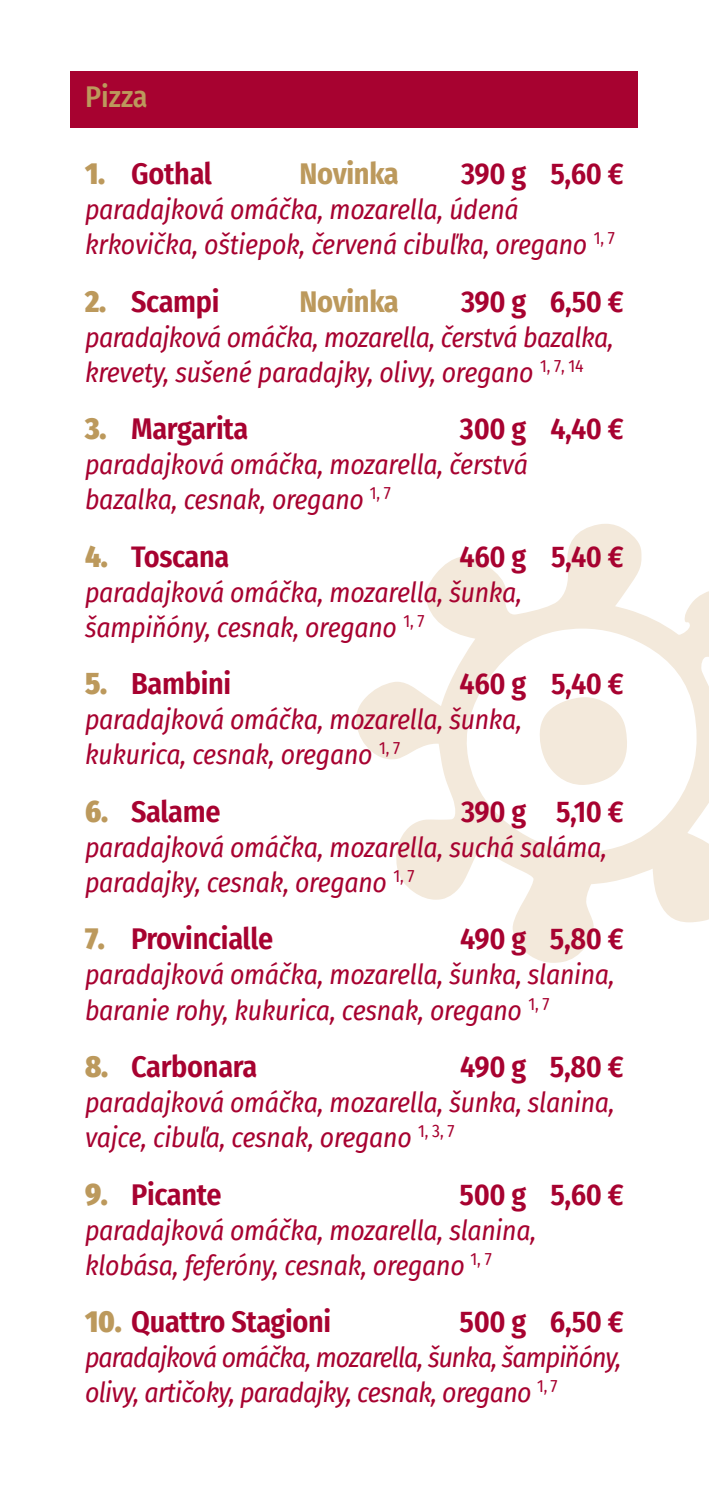
<style>
.page{position:relative;width:709px;height:1489px;background:#fff}
.page>*{position:absolute;margin:0;border:0;box-sizing:border-box;transform-origin:0 0}
.t1{font:600 30px "Fira Sans Condensed";letter-spacing:-.01em;color:#a70230}
.t2{font:700 30px "Fira Sans Condensed";letter-spacing:-.01em;color:#bc995c}
.t3{font:500 30px "Fira Sans Condensed";color:#bc995c}
.t4{font:italic 27.5px/35px "Fira Sans Condensed";letter-spacing:-.01em;color:#a70230}
.t5{font:italic 27.5px/35px "Fira Sans Condensed";letter-spacing:-.035em;color:#a70230}
.s1{font-weight:900;color:#bc995c}
</style>
<div class="page">
<svg style="left:356px;top:524px;width:353px;height:438px"></svg>
<div style="left:71px;top:71px;width:567px;height:57px;background:#a70230"></div>
<p class="t3" style="left:85px;top:73px;width:64px">Pizza</p>
<p class="t1" style="left:85px;top:149px;width:128px"><span class="s1">1.</span> Gothal</p>
<p class="t2" style="left:299px;top:148px;width:101px">Novinka</p>
<p class="t1" style="left:461px;top:149px;width:164px">390 g 5,60 €</p>
<p class="t4" style="left:85px;top:191px;width:531px">paradajková omáčka, mozarella, údená krkovička, oštiepok, červená cibuľka, oregano <sup>1,</sup> <sup>7</sup></p>
<p class="t1" style="left:85px;top:276px;width:136px"><span class="s1">2.</span> Scampi</p>
<p class="t2" style="left:299px;top:276px;width:101px">Novinka</p>
<p class="t1" style="left:461px;top:276px;width:164px">390 g 6,50 €</p>
<p class="t4" style="left:85px;top:319px;width:530px">paradajková omáčka, mozarella, čerstvá bazalka, krevety, sušené paradajky, olivy, oregano <sup>1,</sup> <sup>7,</sup> <sup>14</sup></p>
<p class="t1" style="left:85px;top:404px;width:165px"><span class="s1">3.</span> Margarita</p>
<p class="t1" style="left:460px;top:404px;width:165px">300 g 4,40 €</p>
<p class="t4" style="left:85px;top:446px;width:444px">paradajková omáčka, mozarella, čerstvá bazalka, cesnak, oregano <sup>1,</sup> <sup>7</sup></p>
<p class="t1" style="left:85px;top:531px;width:146px"><span class="s1">4.</span> Toscana</p>
<p class="t1" style="left:459px;top:531px;width:166px">460 g 5,40 €</p>
<p class="t4" style="left:85px;top:574px;width:438px">paradajková omáčka, mozarella, šunka, šampiňóny, cesnak, oregano <sup>1,</sup> <sup>7</sup></p>
<p class="t1" style="left:85px;top:659px;width:148px"><span class="s1">5.</span> Bambini</p>
<p class="t1" style="left:459px;top:659px;width:166px">460 g 5,40 €</p>
<p class="t4" style="left:85px;top:701px;width:438px">paradajková omáčka, mozarella, šunka, kukurica, cesnak, oregano <sup>1,</sup> <sup>7</sup></p>
<p class="t1" style="left:85px;top:786px;width:137px"><span class="s1">6.</span> Salame</p>
<p class="t1" style="left:461px;top:786px;width:164px">390 g 5,10 €</p>
<p class="t4" style="left:85px;top:829px;width:523px">paradajková omáčka, mozarella, suchá saláma, paradajky, cesnak, oregano <sup>1,</sup> <sup>7</sup></p>
<p class="t1" style="left:85px;top:914px;width:190px"><span class="s1">7.</span> Provincialle</p>
<p class="t1" style="left:460px;top:914px;width:165px">490 g 5,80 €</p>
<p class="t4" style="left:85px;top:956px;width:531px">paradajková omáčka, mozarella, šunka, slanina, baranie rohy, kukurica, cesnak, oregano <sup>1,</sup> <sup>7</sup></p>
<p class="t1" style="left:85px;top:1041px;width:174px"><span class="s1">8.</span> Carbonara</p>
<p class="t1" style="left:460px;top:1041px;width:165px">490 g 5,80 €</p>
<p class="t4" style="left:85px;top:1084px;width:531px">paradajková omáčka, mozarella, šunka, slanina, vajce, cibuľa, cesnak, oregano <sup>1,</sup> <sup>3,</sup> <sup>7</sup></p>
<p class="t1" style="left:85px;top:1169px;width:138px"><span class="s1">9.</span> Picante</p>
<p class="t1" style="left:459px;top:1169px;width:166px">500 g 5,60 €</p>
<p class="t4" style="left:85px;top:1211px;width:453px">paradajková omáčka, mozarella, slanina, klobása, feferóny, cesnak, oregano <sup>1,</sup> <sup>7</sup></p>
<p class="t1" style="left:85px;top:1296px;width:248px"><span class="s1">10.</span> Quattro Stagioni</p>
<p class="t1" style="left:459px;top:1296px;width:166px">500 g 6,50 €</p>
<p class="t5" style="left:85px;top:1339px;width:538px">paradajková omáčka, mozarella, šunka, šampiňóny, olivy, artičoky, paradajky, cesnak, oregano <sup>1,</sup> <sup>7</sup></p>
</div>
